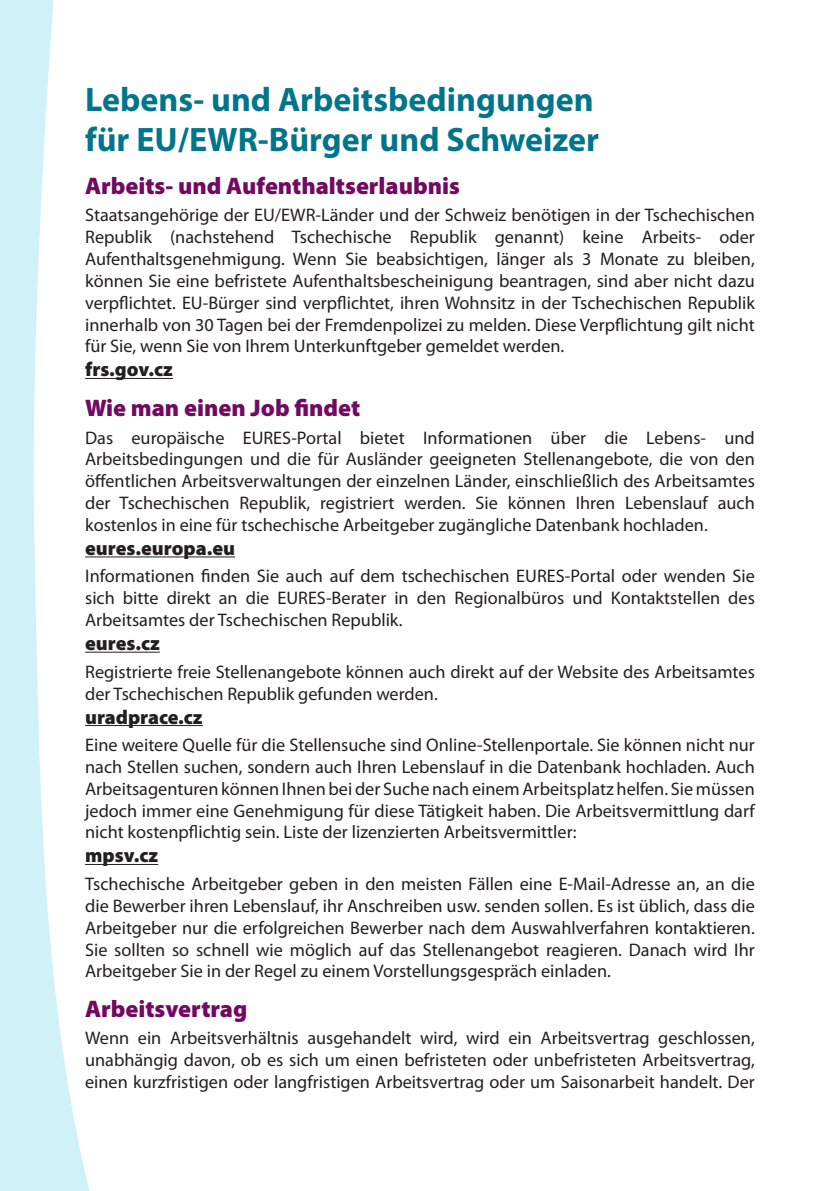
<style>
.page{position:relative;width:840px;height:1191px;background:#fff}
.page>*{position:absolute;margin:0;border:0;box-sizing:border-box;transform-origin:0 0}
.t1{font:700 34px/40.8px "Myriad Pro";color:#02758a}
.t2{font:900 24px "Myriad Pro";color:#730a62}
.t3{font:900 20px "Myriad Pro";color:#231f20}
.t4{font:18.2px/21.8px "Myriad Pro";color:#231f20;text-align:justify}
</style>
<div class="page">
<svg style="left:0;top:0;width:96px;height:1191px"></svg>
<hr style="left:85px;top:378px;width:88px;height:1px;background:#231f20">
<hr style="left:85px;top:556px;width:150px;height:1px;background:#231f20">
<hr style="left:85px;top:651px;width:75px;height:1px;background:#231f20">
<hr style="left:85px;top:725px;width:117px;height:1px;background:#231f20">
<hr style="left:85px;top:864px;width:73px;height:1px;background:#231f20">
<h1 class="t1" style="left:85px;top:78px;width:515px">Lebens- und Arbeitsbedingungen für EU/EWR-Bürger und Schweizer</h1>
<h2 class="t2" style="left:85px;top:172px;width:376px">Arbeits- und Aufenthaltserlaubnis</h2>
<p class="t4" style="left:85px;top:204px;width:671px">Staatsangehörige der EU/EWR-Länder und der Schweiz benötigen in der Tschechischen Republik (nachstehend Tschechische Republik genannt) keine Arbeits- oder Aufenthaltsgenehmigung. Wenn Sie beabsichtigen, länger als 3 Monate zu bleiben, können Sie eine befristete Aufenthaltsbescheinigung beantragen, sind aber nicht dazu verpflichtet. EU-Bürger sind verpflichtet, ihren Wohnsitz in der Tschechischen Republik innerhalb von 30 Tagen bei der Fremdenpolizei zu melden. Diese Verpflichtung gilt nicht für Sie, wenn Sie von Ihrem Unterkunftgeber gemeldet werden.</p>
<p class="t3" style="left:85px;top:358px;width:89px">frs.gov.cz</p>
<h2 class="t2" style="left:85px;top:394px;width:276px">Wie man einen Job findet</h2>
<p class="t4" style="left:85px;top:426px;width:671px">Das europäische EURES-Portal bietet Informationen über die Lebens- und Arbeitsbedingungen und die für Ausländer geeigneten Stellenangebote, die von den öffentlichen Arbeitsverwaltungen der einzelnen Länder, einschließlich des Arbeitsamtes der Tschechischen Republik, registriert werden. Sie können Ihren Lebenslauf auch kostenlos in eine für tschechische Arbeitgeber zugängliche Datenbank hochladen.</p>
<p class="t3" style="left:85px;top:537px;width:151px">eures.europa.eu</p>
<p class="t4" style="left:85px;top:565px;width:671px">Informationen finden Sie auch auf dem tschechischen EURES-Portal oder wenden Sie sich bitte direkt an die EURES-Berater in den Regionalbüros und Kontaktstellen des Arbeitsamtes der Tschechischen Republik.</p>
<p class="t3" style="left:85px;top:632px;width:76px">eures.cz</p>
<p class="t4" style="left:85px;top:660px;width:671px">Registrierte freie Stellenangebote können auch direkt auf der Website des Arbeitsamtes der Tschechischen Republik gefunden werden.</p>
<p class="t3" style="left:85px;top:705px;width:119px">uradprace.cz</p>
<p class="t4" style="left:85px;top:733px;width:671px">Eine weitere Quelle für die Stellensuche sind Online-Stellenportale. Sie können nicht nur nach Stellen suchen, sondern auch Ihren Lebenslauf in die Datenbank hochladen. Auch Arbeitsagenturen können Ihnen bei der Suche nach einem Arbeitsplatz helfen. Sie müssen jedoch immer eine Genehmigung für diese Tätigkeit haben. Die Arbeitsvermittlung darf nicht kostenpflichtig sein. Liste der lizenzierten Arbeitsvermittler:</p>
<p class="t3" style="left:85px;top:844px;width:75px">mpsv.cz</p>
<p class="t4" style="left:85px;top:872px;width:671px">Tschechische Arbeitgeber geben in den meisten Fällen eine E-Mail-Adresse an, an die die Bewerber ihren Lebenslauf, ihr Anschreiben usw. senden sollen. Es ist üblich, dass die Arbeitgeber nur die erfolgreichen Bewerber nach dem Auswahlverfahren kontaktieren.<br>Sie sollten so schnell wie möglich auf das Stellenangebot reagieren. Danach wird Ihr Arbeitgeber Sie in der Regel zu einem Vorstellungsgespräch einladen.</p>
<h2 class="t2" style="left:85px;top:995px;width:164px">Arbeitsvertrag</h2>
<p class="t4" style="left:85px;top:1027px;width:671px">Wenn ein Arbeitsverhältnis ausgehandelt wird, wird ein Arbeitsvertrag geschlossen, unabhängig davon, ob es sich um einen befristeten oder unbefristeten Arbeitsvertrag, einen kurzfristigen oder langfristigen Arbeitsvertrag oder um Saisonarbeit handelt. Der</p>
</div>
